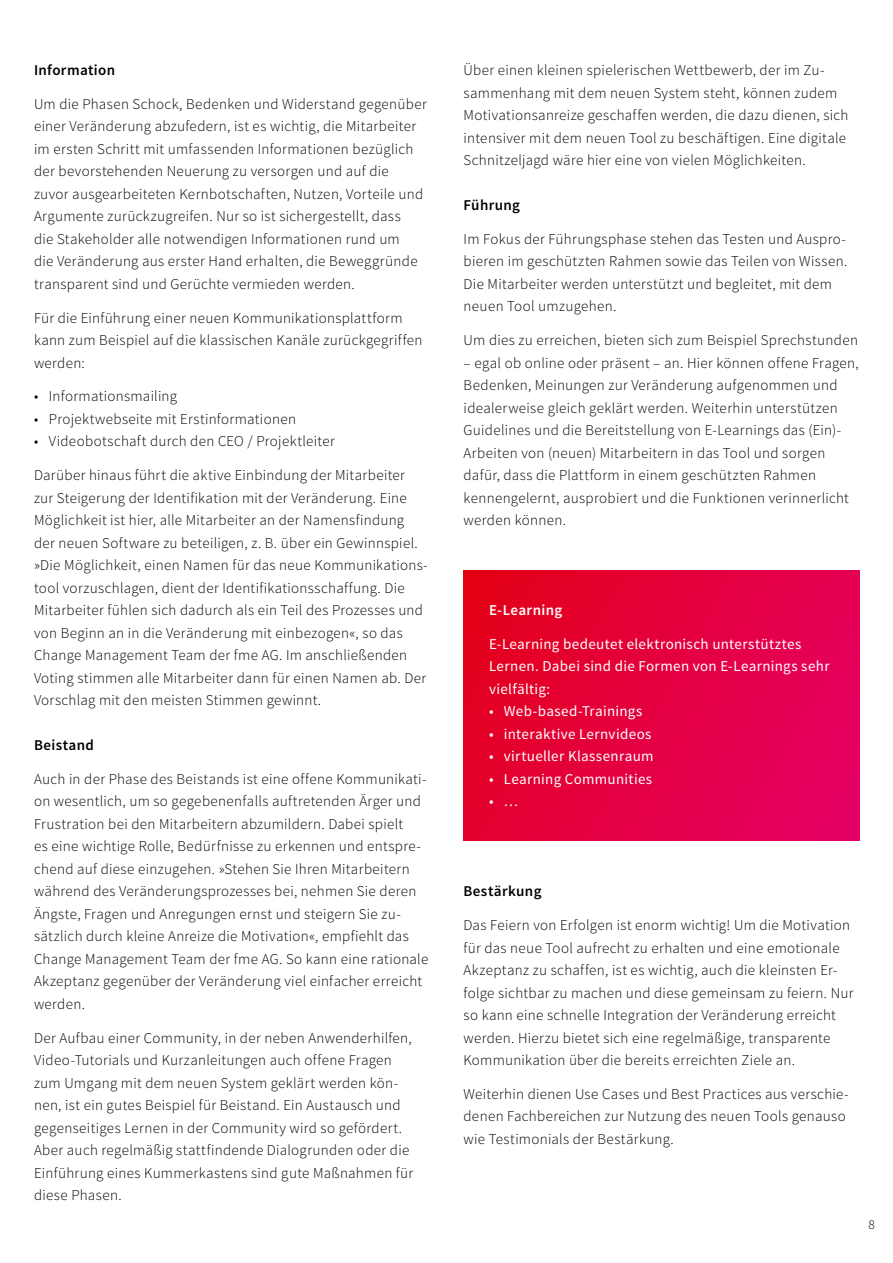
<style>
.page{position:relative;width:893px;height:1263px;background:#fff}
.page>*{position:absolute;margin:0;border:0;box-sizing:border-box;transform-origin:0 0}
.t1{font:300 15px/22.5px "Source Sans Pro";letter-spacing:.02em;color:#000}
.t2{font:15px/22.5px "Source Sans Pro";letter-spacing:.02em;color:#fff}
.t3{font:600 15px "Source Sans Pro";letter-spacing:.025em;color:#000}
.t4{font:600 15px "Source Sans Pro";letter-spacing:.02em;color:#fff}
.t5{font:300 13.5px "Source Sans Pro";color:#000}
</style>
<div class="page">
<div style="left:464px;top:570px;width:395px;height:270px;background:linear-gradient(to right,#e40021,#e50060)"></div>
<p class="t3" style="left:34px;top:61px;width:83px">Information</p>
<p class="t1" style="left:34px;top:93px;width:394px">Um die Phasen Schock, Bedenken und Widerstand gegenüber einer Veränderung abzufedern, ist es wichtig, die Mitarbeiter im ersten Schritt mit umfassenden Informationen bezüglich der bevorstehenden Neuerung zu versorgen und auf die zuvor ausgearbeiteten Kernbotschaften, Nutzen, Vorteile und Argumente zurückzugreifen. Nur so ist sichergestellt, dass<br>die Stakeholder alle notwendigen Informationen rund um<br>die Veränderung aus erster Hand erhalten, die Beweggründe transparent sind und Gerüchte vermieden werden.</p>
<p class="t1" style="left:34px;top:306px;width:390px">Für die Einführung einer neuen Kommunikationsplattform kann zum Beispiel auf die klassischen Kanäle zurückgegriffen werden:</p>
<p class="t1" style="left:34px;top:385px;width:145px">• Informationsmailing</p>
<p class="t1" style="left:34px;top:408px;width:264px">• Projektwebseite mit Erstinformationen</p>
<p class="t1" style="left:34px;top:430px;width:302px">• Videobotschaft durch den CEO / Projektleiter</p>
<p class="t1" style="left:34px;top:464px;width:395px">Darüber hinaus führt die aktive Einbindung der Mitarbeiter zur Steigerung der Identifikation mit der Veränderung. Eine Möglichkeit ist hier, alle Mitarbeiter an der Namensfindung der neuen Software zu beteiligen, z. B. über ein Gewinnspiel. »Die Möglichkeit, einen Namen für das neue Kommunikations&shy;tool vorzuschlagen, dient der Identifikationsschaffung. Die Mitarbeiter fühlen sich dadurch als ein Teil des Prozesses und von Beginn an in die Veränderung mit einbezogen«, so das Change Management Team der fme AG. Im anschließenden Voting stimmen alle Mitarbeiter dann für einen Namen ab. Der Vorschlag mit den meisten Stimmen gewinnt.</p>
<p class="t3" style="left:34px;top:736px;width:62px">Beistand</p>
<p class="t1" style="left:34px;top:768px;width:396px">Auch in der Phase des Beistands ist eine offene Kommunikati&shy;on wesentlich, um so gegebenenfalls auftretenden Ärger und Frustration bei den Mitarbeitern abzumildern. Dabei spielt<br>es eine wichtige Rolle, Bedürfnisse zu erkennen und entspre&shy;chend auf diese einzugehen. »Stehen Sie Ihren Mitarbeitern während des Veränderungsprozesses bei, nehmen Sie deren Ängste, Fragen und Anregungen ernst und steigern Sie zu&shy;sätzlich durch kleine Anreize die Motivation«, empfiehlt das Change Management Team der fme AG. So kann eine rationale Akzeptanz gegenüber der Veränderung viel einfacher erreicht werden.</p>
<p class="t1" style="left:34px;top:1026px;width:381px">Der Aufbau einer Community, in der neben Anwenderhilfen, Video-Tutorials und Kurzanleitungen auch offene Fragen zum Umgang mit dem neuen System geklärt werden kön&shy;nen, ist ein gutes Beispiel für Beistand. Ein Austausch und gegenseitiges Lernen in der Community wird so gefördert.<br>Aber auch regelmäßig stattfindende Dialogrunden oder die Einführung eines Kummerkastens sind gute Maßnahmen für diese Phasen.</p>
<p class="t1" style="left:464px;top:59px;width:386px">Über einen kleinen spielerischen Wettbewerb, der im Zu&shy;sammenhang mit dem neuen System steht, können zudem Motivationsanreize geschaffen werden, die dazu dienen, sich intensiver mit dem neuen Tool zu beschäftigen. Eine digitale Schnitzeljagd wäre hier eine von vielen Möglichkeiten.</p>
<p class="t3" style="left:464px;top:196px;width:58px">Führung</p>
<p class="t1" style="left:464px;top:228px;width:385px">Im Fokus der Führungsphase stehen das Testen und Auspro&shy;bieren im geschützten Rahmen sowie das Teilen von Wissen.<br>Die Mitarbeiter werden unterstützt und begleitet, mit dem neuen Tool umzugehen.</p>
<p class="t1" style="left:464px;top:329px;width:396px">Um dies zu erreichen, bieten sich zum Beispiel Sprechstunden</p>
<p class="t1" style="left:464px;top:351px;width:397px">– egal ob online oder präsent – an. Hier können offene Fragen, Bedenken, Meinungen zur Veränderung aufgenommen und idealerweise gleich geklärt werden. Weiterhin unterstützen Guidelines und die Bereitstellung von E-Learnings das (Ein)- Arbeiten von (neuen) Mitarbeitern in das Tool und sorgen dafür, dass die Plattform in einem geschützten Rahmen kennengelernt, ausprobiert und die Funktionen verinnerlicht werden können.</p>
<p class="t4" style="left:489px;top:601px;width:75px">E-Learning</p>
<p class="t2" style="left:489px;top:633px;width:342px">E-Learning bedeutet elektronisch unterstütztes<br>Lernen. Dabei sind die Formen von E-Learnings sehr vielfältig:</p>
<p class="t2" style="left:489px;top:700px;width:155px">• Web-based-Trainings</p>
<p class="t2" style="left:489px;top:723px;width:164px">• interaktive Lernvideos</p>
<p class="t2" style="left:489px;top:745px;width:166px">• virtueller Klassenraum</p>
<p class="t2" style="left:489px;top:768px;width:165px">• Learning Communities</p>
<p class="t2" style="left:489px;top:790px;width:31px">• …</p>
<p class="t3" style="left:463px;top:882px;width:79px">Bestärkung</p>
<p class="t1" style="left:463px;top:914px;width:391px">Das Feiern von Erfolgen ist enorm wichtig! Um die Motivation für das neue Tool aufrecht zu erhalten und eine emotionale Akzeptanz zu schaffen, ist es wichtig, auch die kleinsten Er&shy;folge sichtbar zu machen und diese gemeinsam zu feiern. Nur so kann eine schnelle Integration der Veränderung erreicht werden. Hierzu bietet sich eine regelmäßige, transparente Kommunikation über die bereits erreichten Ziele an.</p>
<p class="t1" style="left:463px;top:1083px;width:387px">Weiterhin dienen Use Cases und Best Practices aus verschie&shy;denen Fachbereichen zur Nutzung des neuen Tools genauso wie Testimonials der Bestärkung.</p>
<p class="t5" style="left:868px;top:1216px;width:8px">8</p>
</div>
